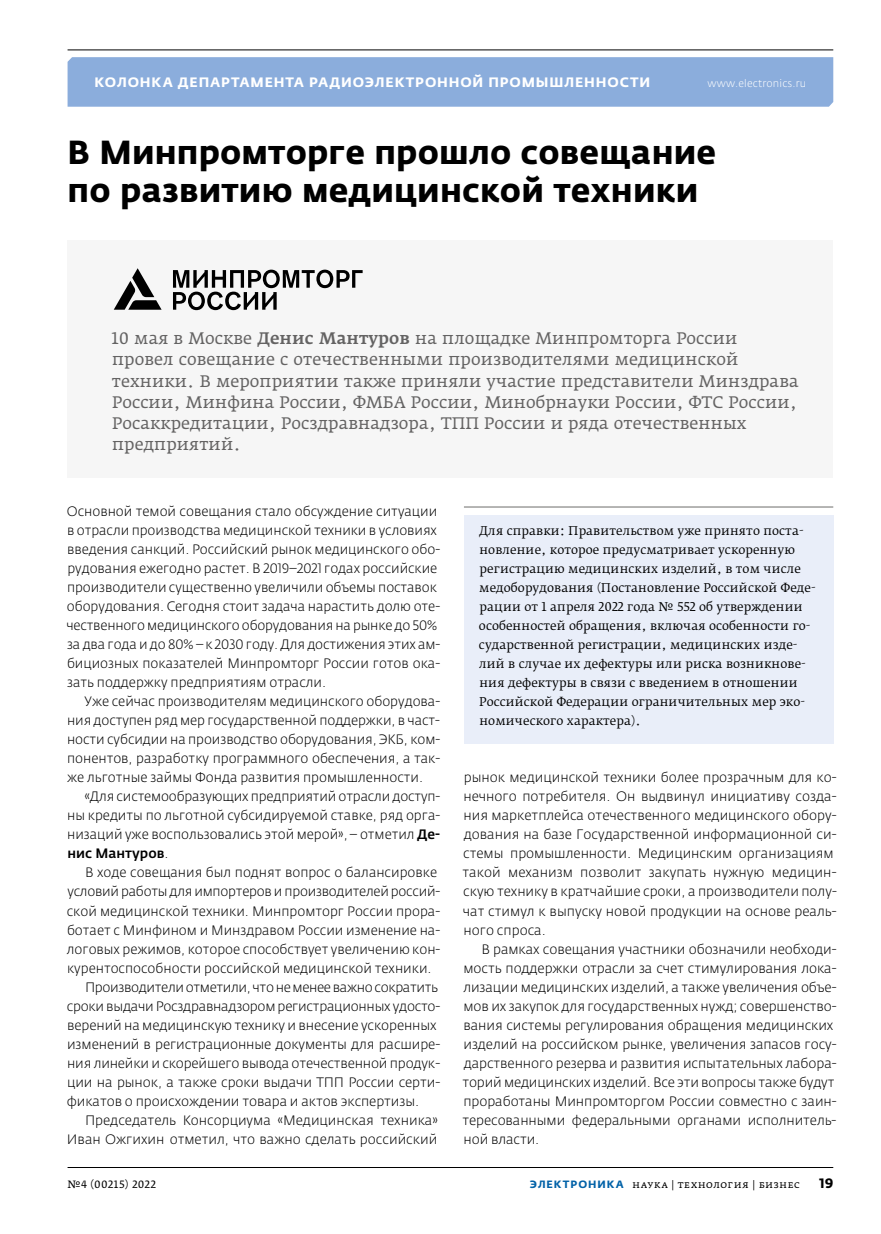
<style>
.page{position:relative;width:881px;height:1234px;background:#fff}
.page>*{position:absolute;margin:0;border:0;box-sizing:border-box;transform-origin:0 0}
.t1{font:700 33px/38.1px "Fedra Sans Pro";letter-spacing:.005em;color:#000}
.t2{font:16.5px/21px "Fedra Serif A Pro";letter-spacing:.005em;color:#646363}
.t3{font:300 13.5px/19px "Fedra Sans Pro";letter-spacing:-.005em;color:#000}
.t4{font:700 13.5px "Fedra Sans Alt Pro";letter-spacing:.06em;color:#fff}
.t5{font:300 13.5px "Fedra Sans Pro";letter-spacing:-.025em;color:#000}
.t6{font:700 13.5px "Fedra Sans Pro";color:#000}
.t7{font:12px/19px "Fedra Serif B Pro";letter-spacing:.005em;color:#000}
.t8{font:10.5px "Fedra Serif A Pro";letter-spacing:.035em;color:#000}
.t9{font:300 10.5px "Fedra Sans Pro";letter-spacing:.015em;color:#fff}
.s1{font-weight:500}
.s2{font-family:"Fedra Sans Alt Pro";font-weight:700;color:#0061a7}
</style>
<div class="page">
<div style="left:67px;top:57px;width:765px;height:50px;background:#8baddc"></div>
<hr style="left:67px;top:49px;width:765px;height:1px;background:#000">
<hr style="left:68px;top:1166px;width:764px;height:1px;background:#000">
<div style="left:68px;top:240px;width:764px;height:237px;background:#f6f6f6"></div>
<svg style="left:114px;top:268px;width:47px;height:41px"></svg>
<svg style="left:173px;top:269px;width:189px;height:41px"></svg>
<div style="left:464px;top:515px;width:368px;height:229px;background:#e9eef9"></div>
<hr style="left:463px;top:506px;width:369px;height:1px;background:#9d9d9c">
<p class="t4" style="left:95px;top:74px;width:557px">Колонка Департамента радиоэлектронной промышленности</p>
<p class="t9" style="left:707px;top:77px;width:100px">www.electronics.ru</p>
<h1 class="t1" style="left:67px;top:133px;width:650px">В Минпромторге прошло совещание по развитию медицинской техники</h1>
<p class="t2" style="left:111px;top:328px;width:688px">10 мая в Москве <span class="s1">Денис Мантуров</span> на площадке Минпромторга России провел совещание с отечественными производителями медицинской техники. В мероприятии также приняли участие представители Минздрава России, Минфина России, ФМБА России, Минобрнауки России, ФТС России, Росаккредитации, Росздравнадзора, ТПП России и ряда отечественных предприятий.</p>
<p class="t3" style="left:66px;top:501px;width:375px">Основной темой совещания стало обсуждение ситуации в отрасли производства медицинской техники в условиях введения санкций. Российский рынок медицинского обо&shy;рудования ежегодно растет. В 2019–2021 годах российские производители существенно увеличили объемы поставок оборудования. Сегодня стоит задача нарастить долю оте&shy;чественного медицинского оборудования на рынке до 50% за два года и до 80% –к 2030 году. Для достижения этих ам&shy;бициозных показателей Минпромторг России готов ока&shy;зать поддержку предприятиям отрасли.</p>
<p class="t3" style="left:67px;top:691px;width:374px;text-align:justify;text-indent:18px">Уже сейчас производителям медицинского оборудова&shy;ния доступен ряд мер государственной поддержки, в част&shy;ности субсидии на производство оборудования, ЭКБ, ком&shy;понентов, разработку программного обеспечения, а так&shy;же льготные займы Фонда развития промышленности.</p>
<p class="t3" style="left:67px;top:786px;width:374px;text-align:justify;text-indent:17px">«Для системообразующих предприятий отрасли доступ&shy;ны кредиты по льготной субсидируемой ставке, ряд орга&shy;низаций уже воспользовались этой мерой»,– отметил <span class="s1">Де&shy;нис Мантуров</span>.</p>
<p class="t3" style="left:85px;top:863px;width:353px">В ходе совещания был поднят вопрос о балансировке</p>
<p class="t3" style="left:67px;top:882px;width:374px">условий работы для импортеров и производителей россий-</p>
<p class="t3" style="left:67px;top:901px;width:374px">ской медицинской техники. Минпромторг России прора-</p>
<p class="t3" style="left:67px;top:920px;width:374px">ботает с Минфином и Минздравом России изменение на-</p>
<p class="t3" style="left:67px;top:939px;width:375px">логовых режимов, которое способствует увеличению кон-</p>
<p class="t3" style="left:67px;top:958px;width:366px">курентоспособности российской медицинской техники.</p>
<p class="t5" style="left:85px;top:978px;width:354px">Производители отметили, что не менее важно сократить</p>
<p class="t3" style="left:67px;top:996px;width:375px">сроки выдачи Росздравнадзором регистрационных удосто-</p>
<p class="t3" style="left:67px;top:1015px;width:371px">верений на медицинскую технику и внесение ускоренных</p>
<p class="t3" style="left:67px;top:1034px;width:374px">изменений в регистрационные документы для расшире-</p>
<p class="t3" style="left:67px;top:1053px;width:374px">ния линейки и скорейшего вывода отечественной продук-</p>
<p class="t3" style="left:67px;top:1072px;width:374px">ции на рынок, а также сроки выдачи ТПП России серти-</p>
<p class="t3" style="left:67px;top:1091px;width:354px">фикатов о происхождении товара и актов экспертизы.</p>
<p class="t3" style="left:85px;top:1110px;width:354px">Председатель Консорциума «Медицинская техника»</p>
<p class="t3" style="left:67px;top:1129px;width:371px">Иван Ожгихин отметил, что важно сделать российский</p>
<p class="t7" style="left:479px;top:521px;width:338px">Для справки: Правительством уже принято поста&shy;новление, которое предусматривает ускоренную регистрацию медицинских изделий, в том числе медоборудования (Постановление Российской Феде&shy;рации от 1 апреля 2022 года № 552 об утверждении особенностей обращения, включая особенности го&shy;сударственной регистрации, медицинских изде&shy;лий в случае их дефектуры или риска возникнове&shy;ния дефектуры в связи с введением в отношении Российской Федерации ограничительных мер эко&shy;номического характера).</p>
<p class="t3" style="left:462px;top:767px;width:375px">рынок медицинской техники более прозрачным для ко&shy;нечного потребителя. Он выдвинул инициативу созда&shy;ния маркетплейса отечественного медицинского обору&shy;дования на базе Государственной информационной си&shy;стемы промышленности. Медицинским организациям такой механизм позволит закупать нужную медицин&shy;скую технику в кратчайшие сроки, а производители полу&shy;чат стимул к выпуску новой продукции на основе реаль&shy;ного спроса.</p>
<p class="t3" style="left:462px;top:939px;width:375px;text-indent:19px">В рамках совещания участники обозначили необходи&shy;мость поддержки отрасли за счет стимулирования лока&shy;лизации медицинских изделий, а также увеличения объе&shy;мов их закупок для государственных нужд; совершенство&shy;вания системы регулирования обращения медицинских изделий на российском рынке, увеличения запасов госу&shy;дарственного резерва и развития испытательных лабора&shy;торий медицинских изделий. Все эти вопросы также будут проработаны Минпромторгом России совместно с заин&shy;тересованными федеральными органами исполнитель&shy;ной власти.</p>
<p class="t8" style="left:67px;top:1177px;width:90px">№4 (00215) 2022</p>
<p class="t8" style="left:529px;top:1177px;width:272px"><span class="s2">ЭЛЕКТРОНИКА</span> наука | технология | бизнес</p>
<p class="t6" style="left:818px;top:1174px;width:16px">19</p>
</div>
